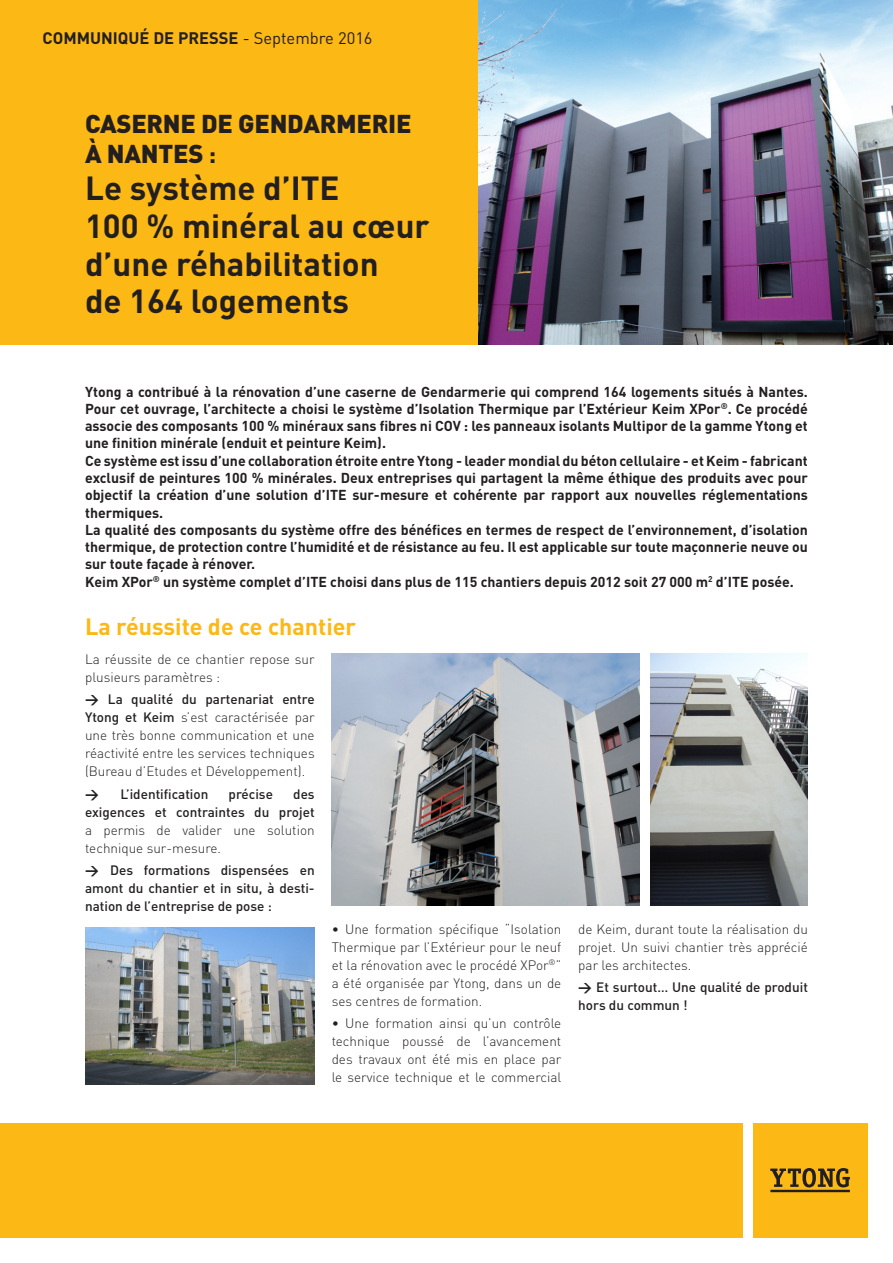
<style>
.page{position:relative;width:893px;height:1263px;background:#fff}
.page>*{position:absolute;margin:0;border:0;box-sizing:border-box;transform-origin:0 0}
.t1{font:700 33px "DIN";color:#231f20}
.t2{font:900 25.5px "DIN";letter-spacing:-.01em;color:#231f20}
.t3{font:700 23.25px "DIN";color:#fcb814}
.t4{font:700 16.5px "DIN";color:#231f20}
.t5{font:700 14.25px/17.2px "DIN";color:#231f20;text-align:justify}
.t6{font:300 13.5px/18px "DIN";color:#231f20;text-align:justify}
.t7{font:500 13.5px/18px "DIN";color:#231f20;text-align:justify}
.s1{font-weight:400}
.s2{font-weight:700}
.s3{font-weight:500}
</style>
<div class="page">
<div style="left:0;top:0;width:893px;height:344px;background:#fcb814"></div>
<div style="left:753px;top:1123px;width:114px;height:114px;background:#fcb814"></div>
<svg style="left:770px;top:1168px;width:80px;height:19px"></svg>
<hr style="left:770px;top:1190px;width:80px;height:2px;background:#231f20">
<div style="left:0;top:1123px;width:743px;height:114px;background:#fcb814"></div>
<img style="left:86px;top:927px;width:228px;height:157px">
<img style="left:332px;top:653px;width:308px;height:253px">
<img style="left:651px;top:653px;width:157px;height:253px">
<img style="left:478px;top:0;width:415px;height:344px">
<p class="t4" style="left:43px;top:27px;width:332px">COMMUNIQUÉ DE PRESSE <span class="s1">- Septembre 2016</span></p>
<p class="t2" style="left:85px;top:107px;width:328px">CASERNE DE GENDARMERIE</p>
<p class="t2" style="left:85px;top:137px;width:133px">À NANTES <span class="s2">:</span></p>
<p class="t1" style="left:85px;top:167px;width:256px">Le système d’ITE</p>
<p class="t1" style="left:85px;top:204px;width:346px">100 % minéral au cœur</p>
<p class="t1" style="left:85px;top:242px;width:295px">d’une réhabilitation</p>
<p class="t1" style="left:85px;top:279px;width:266px">de 164 logements</p>
<p class="t5" style="left:85px;top:382px;width:724px">Ytong a contribué à la rénovation d’une caserne de Gendarmerie qui comprend 164 logements situés à Nantes.<br>Pour cet ouvrage, l’architecte a choisi le système d’Isolation Thermique par l’Extérieur Keim XPor<sup>®</sup>. Ce procédé associe des composants 100 % minéraux sans fibres ni COV : les panneaux isolants Multipor de la gamme Ytong et une finition minérale (enduit et peinture Keim).</p>
<p class="t5" style="left:85px;top:451px;width:724px">Ce système est issu d’une collaboration étroite entre Ytong - leader mondial du béton cellulaire - et Keim - fabricant exclusif de peintures 100 % minérales. Deux entreprises qui partagent la même éthique des produits avec pour objectif la création d’une solution d’ITE sur-mesure et cohérente par rapport aux nouvelles réglementations thermiques.</p>
<p class="t5" style="left:85px;top:520px;width:724px">La qualité des composants du système offre des bénéfices en termes de respect de l’environnement, d’isolation thermique, de protection contre l’humidité et de résistance au feu. Il est applicable sur toute maçonnerie neuve ou sur toute façade à rénover.</p>
<p class="t5" style="left:85px;top:572px;width:710px">Keim XPor<sup>®</sup> un système complet d’ITE choisi dans plus de 115 chantiers depuis 2012 soit 27 000 m<sup>2</sup> d’ITE posée.</p>
<p class="t3" style="left:85px;top:611px;width:272px">La réussite de ce chantier</p>
<p class="t6" style="left:85px;top:650px;width:231px">La réussite de ce chantier repose sur plusieurs paramètres :</p>
<p class="t6" style="left:85px;top:690px;width:231px"><span class="s2">&gt;</span> <span class="s3">La qualité du partenariat entre Ytong et Keim</span> s’est caractérisée par une très bonne communication et une réactivité entre les services techniques (Bureau d’Etudes et Développement).</p>
<p class="t7" style="left:85px;top:784px;width:125px"><span class="s2">&gt;</span> L’identification</p>
<p class="t7" style="left:229px;top:784px;width:46px">précise</p>
<p class="t6" style="left:85px;top:784px;width:231px;text-indent:208px"><span class="s3">des exigences et contraintes du projet </span>a permis de valider une solution technique sur-mesure.</p>
<p class="t7" style="left:85px;top:860px;width:231px"><span class="s2">&gt;</span> Des formations dispensées en amont du chantier et in situ, à desti&shy;nation de l’entreprise de pose :</p>
<p class="t6" style="left:332px;top:920px;width:231px">• Une formation spécifique “Isolation Thermique par l’Extérieur pour le neuf et la rénovation avec le procédé XPor<sup>®</sup>” a été organisée par Ytong, dans un de ses centres de formation.</p>
<p class="t6" style="left:332px;top:1014px;width:231px">• Une formation ainsi qu’un contrôle technique poussé de l’avancement des travaux ont été mis en place par le service technique et le commercial</p>
<p class="t6" style="left:578px;top:920px;width:231px">de Keim, durant toute la réalisation du projet. Un suivi chantier très apprécié par les architectes.</p>
<p class="t7" style="left:578px;top:978px;width:231px"><span class="s2">&gt;</span> Et surtout… Une qualité de produit hors du commun !</p>
</div>
